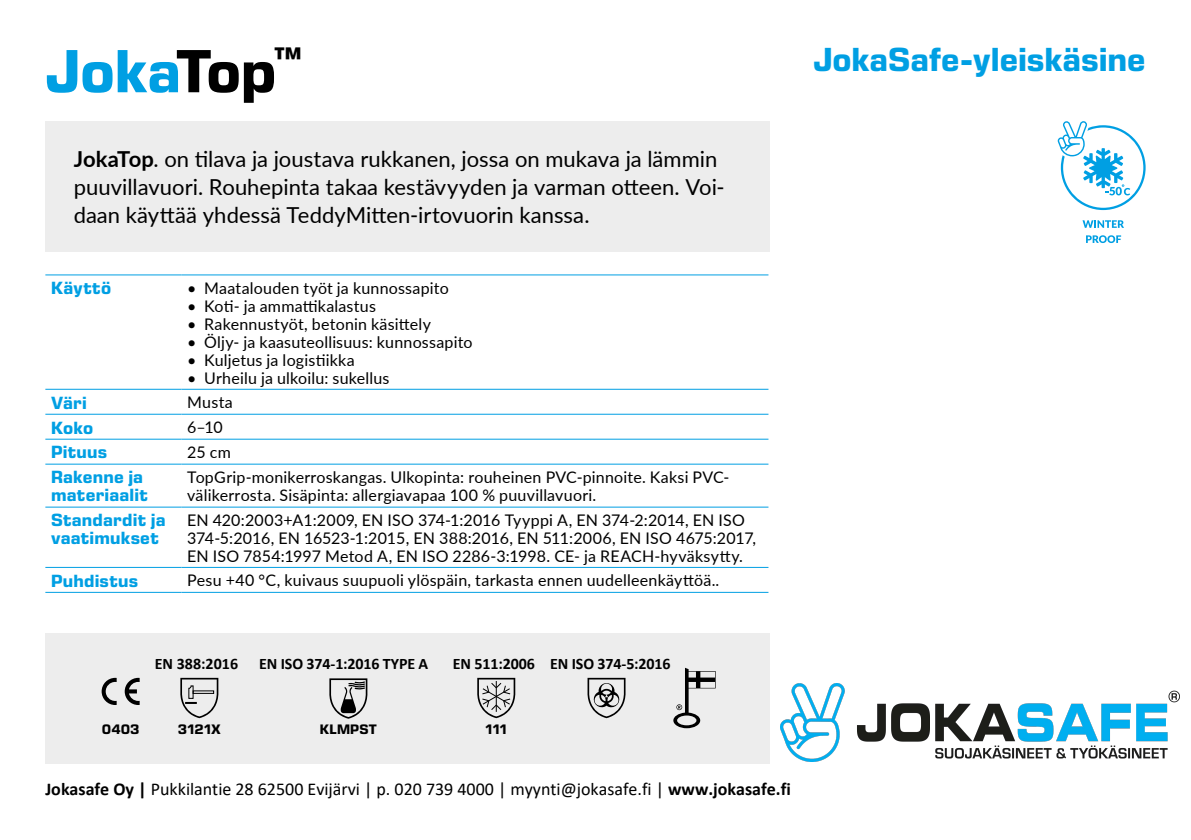
<style>
.page{position:relative;width:1191px;height:840px;background:#fff}
.page>*{position:absolute;margin:0;border:0;box-sizing:border-box;transform-origin:0 0}
.t1{font:700 62px "Eurostile Next W1 G";letter-spacing:-.01em;color:#009fe3}
.t2{font:700 34px "Eurostile Next W1 G";letter-spacing:-.005em;color:#009fe3}
.t3{font:22px/28px "Lato";color:#000}
.t4{font:18px "Calibri";color:#000}
.t5{font:700 18px/18px "Eurostile Next W1 G";letter-spacing:.01em;color:#009fe3}
.t6{font:16px/18px "Lato";letter-spacing:.015em;color:#000}
.t7{font:700 16px "Calibri";letter-spacing:-.01em;color:#000}
.t8{font:700 14px "Eurostile Next W1 G";letter-spacing:.01em;color:#000}
.s1{color:#000}
.s2{font-weight:700}
</style>
<div class="page">
<div style="left:45px;top:121px;width:724px;height:130px;background:#ededed"></div>
<hr style="left:45px;top:388px;width:136px;height:1px;background:#009fe3">
<hr style="left:181px;top:388px;width:587px;height:1px;background:#009fe3">
<hr style="left:45px;top:413px;width:136px;height:1px;background:#009fe3">
<hr style="left:181px;top:413px;width:587px;height:1px;background:#009fe3">
<hr style="left:45px;top:438px;width:136px;height:1px;background:#009fe3">
<hr style="left:181px;top:438px;width:587px;height:1px;background:#009fe3">
<hr style="left:45px;top:463px;width:136px;height:1px;background:#009fe3">
<hr style="left:181px;top:463px;width:587px;height:1px;background:#009fe3">
<hr style="left:45px;top:506px;width:136px;height:1px;background:#009fe3">
<hr style="left:181px;top:506px;width:587px;height:1px;background:#009fe3">
<hr style="left:45px;top:566px;width:136px;height:1px;background:#009fe3">
<hr style="left:181px;top:566px;width:587px;height:1px;background:#009fe3">
<hr style="left:45px;top:591px;width:136px;height:1px;background:#009fe3">
<hr style="left:181px;top:591px;width:587px;height:1px;background:#009fe3">
<hr style="left:45px;top:274px;width:136px;height:1px;background:#009fe3">
<hr style="left:181px;top:274px;width:587px;height:1px;background:#009fe3">
<div style="left:48px;top:632px;width:719px;height:131px;background:#ededed"></div>
<svg style="left:125px;top:677px;width:15px;height:27px"></svg>
<svg style="left:102px;top:677px;width:15px;height:27px"></svg>
<svg style="left:587px;top:677px;width:38px;height:40px"></svg>
<svg style="left:477px;top:677px;width:38px;height:40px"></svg>
<svg style="left:180px;top:677px;width:38px;height:40px"></svg>
<svg style="left:329px;top:678px;width:38px;height:40px"></svg>
<svg style="left:673px;top:667px;width:42px;height:60px"></svg>
<div style="left:700px;top:681px;width:15px;height:6px;background:#ededed"></div>
<div style="left:688px;top:681px;width:8px;height:6px;background:#ededed"></div>
<div style="left:700px;top:671px;width:15px;height:6px;background:#ededed"></div>
<div style="left:688px;top:671px;width:8px;height:6px;background:#ededed"></div>
<svg style="left:1082px;top:220px;width:42px;height:8px"></svg>
<svg style="left:1086px;top:235px;width:35px;height:8px"></svg>
<svg style="left:1057px;top:121px;width:88px;height:89px"></svg>
<img style="left:781px;top:683px;width:398px;height:77px">
<h1 class="t1" style="left:45px;top:30px;width:258px">Joka<span class="s1">Top</span><sup>™</sup></h1>
<h3 class="t3" style="left:74px;top:144px;width:652px"><span class="s2">JokaTop</span>. on tilava ja joustava rukkanen, jossa on mukava ja lämmin puuvillavuori. Rouhepinta takaa kestävyyden ja varman otteen. Voi&shy;daan käyttää yhdessä TeddyMitten-irtovuorin kanssa.</h3>
<p class="t5" style="left:51px;top:278px;width:62px">Käyttö</p>
<p class="t6" style="left:187px;top:278px;width:263px">• Maatalouden työt ja kunnossapito</p>
<p class="t6" style="left:187px;top:296px;width:190px">• Koti- ja ammattikalastus</p>
<p class="t6" style="left:187px;top:314px;width:245px">• Rakennustyöt, betonin käsittely</p>
<p class="t6" style="left:187px;top:332px;width:287px">• Öljy- ja kaasuteollisuus: kunnossapito</p>
<p class="t6" style="left:187px;top:350px;width:169px">• Kuljetus ja logistiikka</p>
<p class="t6" style="left:187px;top:368px;width:204px">• Urheilu ja ulkoilu: sukellus</p>
<p class="t5" style="left:51px;top:392px;width:37px">Väri</p>
<p class="t6" style="left:187px;top:392px;width:47px">Musta</p>
<p class="t5" style="left:51px;top:417px;width:44px">Koko</p>
<p class="t6" style="left:187px;top:417px;width:37px">6–10</p>
<p class="t5" style="left:51px;top:442px;width:58px">Pituus</p>
<p class="t6" style="left:187px;top:442px;width:45px">25 cm</p>
<p class="t5" style="left:51px;top:467px;width:98px">Rakenne ja materiaalit</p>
<p class="t6" style="left:187px;top:467px;width:544px">TopGrip-monikerroskangas. Ulkopinta: rouheinen PVC-pinnoite. Kaksi PVC&shy;välikerrosta. Sisäpinta: allergiavapaa 100 % puuvillavuori.</p>
<p class="t5" style="left:51px;top:510px;width:116px">Standardit ja vaatimukset</p>
<p class="t6" style="left:187px;top:510px;width:570px">EN 420:2003+A1:2009, EN ISO 374-1:2016 Tyyppi A, EN 374-2:2014, EN ISO<br>374-5:2016, EN 16523-1:2015, EN 388:2016, EN 511:2006, EN ISO 4675:2017,<br>EN ISO 7854:1997 Metod A, EN ISO 2286-3:1998. CE- ja REACH-hyväksytty.</p>
<p class="t5" style="left:51px;top:570px;width:89px">Puhdistus</p>
<p class="t6" style="left:187px;top:570px;width:534px">Pesu +40 °C, kuivaus suupuoli ylöspäin, tarkasta ennen uudelleenkäyttöä..</p>
<h2 class="t2" style="left:813px;top:37px;width:334px">JokaSafe-yleiskäsine</h2>
<p class="t7" style="left:155px;top:651px;width:85px">EN 388:2016</p>
<p class="t8" style="left:102px;top:719px;width:39px">0403</p>
<p class="t8" style="left:178px;top:719px;width:44px">3121X</p>
<p class="t7" style="left:259px;top:651px;width:171px">EN ISO 374-1:2016 TYPE A</p>
<p class="t8" style="left:320px;top:719px;width:59px">KLMPST</p>
<p class="t7" style="left:453px;top:651px;width:219px">EN 511:2006 EN ISO 374-5:2016</p>
<p class="t8" style="left:485px;top:719px;width:23px">111</p>
<p class="t4" style="left:45px;top:776px;width:747px"><span class="s2">Jokasafe Oy |</span> Pukkilantie 28 62500 Evijärvi | p. 020 739 4000 | myynti@jokasafe.fi | <span class="s2">www.jokasafe.fi</span></p>
</div>
